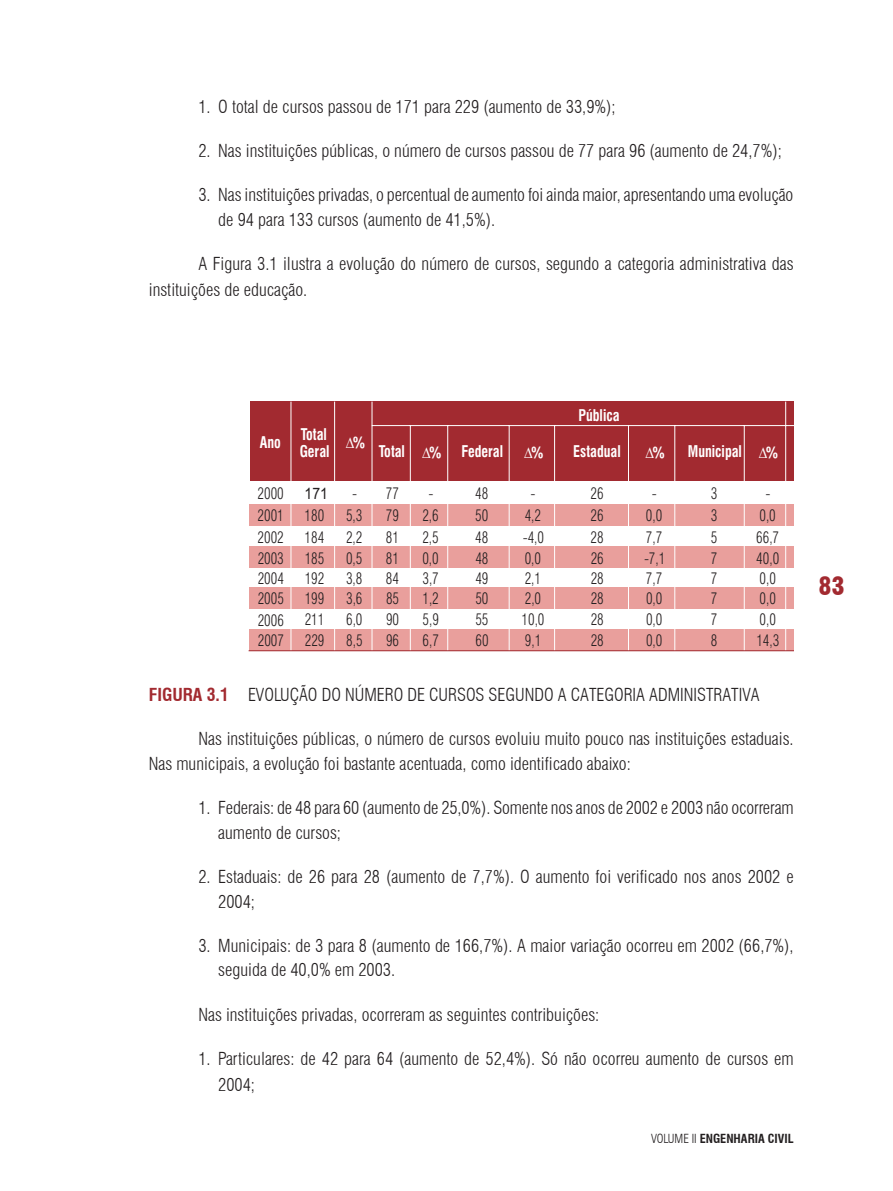
<style>
.page{position:relative;width:893px;height:1191px;background:#fff}
.page>*{position:absolute;margin:0;border:0;box-sizing:border-box;transform-origin:0 0}
.t1{font:900 condensed 24.5px "Swiss 721 BT";color:#a22a30}
.t2{font:300 condensed 17.5px/24.5px "Swiss 721 BT";color:#231f20}
.t3{font:300 condensed 15.75px "Swiss 721 BT";color:#231f20;scale:.89 1}
.t4{font:700 condensed 15.75px/16.8px "Swiss 721 BT";color:#fff;scale:.89 1}
.t5{font:700 15.75px "Arial";color:#fff;scale:.89 1}
.t6{font:15.75px "Arial";color:#231f20;scale:.89 1}
.t7{font:700 condensed 12.25px "Swiss 721 BT";color:#231f20}
.s1{font-weight:700;color:#a22a30}
.s2{font-weight:300}
</style>
<div class="page">
<div style="left:249px;top:629px;width:545px;height:21px;background:#e99f9c"></div>
<div style="left:249px;top:587px;width:545px;height:22px;background:#e99f9c"></div>
<div style="left:249px;top:546px;width:545px;height:21px;background:#e99f9c"></div>
<div style="left:249px;top:504px;width:545px;height:21px;background:#e99f9c"></div>
<div style="left:250px;top:401px;width:544px;height:80px;background:#a22a30"></div>
<hr style="left:372px;top:425px;width:422px;height:1px;background:#fff">
<hr style="left:291px;top:401px;width:1px;height:251px;background:#fff">
<hr style="left:410px;top:425px;width:1px;height:227px;background:#fff">
<hr style="left:785px;top:401px;width:1px;height:251px;background:#fff">
<hr style="left:334px;top:401px;width:1px;height:251px;background:#fff">
<hr style="left:372px;top:401px;width:1px;height:251px;background:#fff">
<hr style="left:447px;top:425px;width:1px;height:227px;background:#fff">
<hr style="left:509px;top:425px;width:1px;height:227px;background:#fff">
<hr style="left:554px;top:425px;width:1px;height:227px;background:#fff">
<hr style="left:628px;top:425px;width:1px;height:227px;background:#fff">
<hr style="left:674px;top:425px;width:1px;height:227px;background:#fff">
<hr style="left:744px;top:425px;width:1px;height:227px;background:#fff">
<hr style="left:249px;top:650px;width:545px;height:1px;background:#a22a30">
<p class="t2" style="left:198px;top:94px;width:419px">1. O total de cursos passou de 171 para 229 (aumento de 33,9%);</p>
<p class="t2" style="left:198px;top:138px;width:585px">2. Nas instituições públicas, o número de cursos passou de 77 para 96 (aumento de 24,7%);</p>
<p class="t2" style="left:218px;top:183px;width:577px;text-indent:-20px">3. Nas instituições privadas, o percentual de aumento foi ainda maior, apresentando uma evolução de 94 para 133 cursos (aumento de 41,5%).</p>
<p class="t2" style="left:149px;top:251px;width:646px;line-height:26.2px;text-indent:50px">A Figura 3.1 ilustra a evolução do número de cursos, segundo a categoria administrativa das instituições de educação.</p>
<p class="t4" style="left:260px;top:436px;width:25px">Ano</p>
<p class="t4" style="left:300px;top:427px;width:35px">Total<br>Geral</p>
<p class="t5" style="left:353px;top:433px;width:15px">%</p>
<p class="t4" style="left:578px;top:408px;width:48px">Pública</p>
<p class="t4" style="left:379px;top:445px;width:31px">Total</p>
<p class="t5" style="left:429px;top:442px;width:15px">%</p>
<p class="t4" style="left:462px;top:445px;width:48px">Federal</p>
<p class="t5" style="left:531px;top:442px;width:15px">%</p>
<p class="t4" style="left:573px;top:445px;width:55px">Estadual</p>
<p class="t5" style="left:652px;top:442px;width:15px">%</p>
<p class="t4" style="left:688px;top:445px;width:62px">Municipal</p>
<p class="t3" style="left:258px;top:483px;width:31px">2000</p>
<p class="t6" style="left:305px;top:483px;width:28px">171</p>
<p class="t3" style="left:352px;top:483px;width:54px">- 77</p>
<p class="t3" style="left:428px;top:483px;width:7px">-</p>
<p class="t3" style="left:475px;top:483px;width:16px">48</p>
<p class="t3" style="left:531px;top:483px;width:7px">-</p>
<p class="t3" style="left:591px;top:483px;width:16px">26</p>
<p class="t3" style="left:652px;top:483px;width:7px">-</p>
<p class="t3" style="left:711px;top:483px;width:9px">3</p>
<p class="t3" style="left:258px;top:505px;width:31px">2001</p>
<p class="t3" style="left:305px;top:505px;width:24px">180</p>
<p class="t3" style="left:346px;top:505px;width:20px">5,3</p>
<p class="t3" style="left:386px;top:505px;width:16px">79</p>
<p class="t3" style="left:422px;top:505px;width:20px">2,6</p>
<p class="t3" style="left:475px;top:505px;width:16px">50</p>
<p class="t3" style="left:525px;top:505px;width:20px">4,2</p>
<p class="t3" style="left:591px;top:505px;width:16px">26</p>
<p class="t3" style="left:646px;top:505px;width:20px">0,0</p>
<p class="t3" style="left:711px;top:505px;width:9px">3</p>
<p class="t3" style="left:759px;top:505px;width:20px">0,0</p>
<p class="t3" style="left:258px;top:527px;width:31px">2002</p>
<p class="t3" style="left:305px;top:527px;width:24px">184</p>
<p class="t3" style="left:346px;top:527px;width:20px">2,2</p>
<p class="t3" style="left:386px;top:527px;width:16px">81</p>
<p class="t3" style="left:422px;top:527px;width:20px">2,5</p>
<p class="t3" style="left:475px;top:527px;width:16px">48</p>
<p class="t3" style="left:523px;top:527px;width:25px">-4,0</p>
<p class="t3" style="left:591px;top:527px;width:16px">28</p>
<p class="t3" style="left:646px;top:527px;width:20px">7,7</p>
<p class="t3" style="left:711px;top:527px;width:9px">5</p>
<p class="t3" style="left:756px;top:527px;width:27px">66,7</p>
<p class="t3" style="left:258px;top:548px;width:31px">2003</p>
<p class="t3" style="left:305px;top:548px;width:24px">185</p>
<p class="t3" style="left:346px;top:548px;width:20px">0,5</p>
<p class="t3" style="left:386px;top:548px;width:16px">81</p>
<p class="t3" style="left:422px;top:548px;width:20px">0,0</p>
<p class="t3" style="left:475px;top:548px;width:16px">48</p>
<p class="t3" style="left:525px;top:548px;width:20px">0,0</p>
<p class="t3" style="left:591px;top:548px;width:16px">26</p>
<p class="t3" style="left:644px;top:548px;width:25px">-7,1</p>
<p class="t3" style="left:711px;top:548px;width:9px">7</p>
<p class="t3" style="left:756px;top:548px;width:27px">40,0</p>
<p class="t3" style="left:258px;top:568px;width:31px">2004</p>
<p class="t3" style="left:305px;top:568px;width:24px">192</p>
<p class="t3" style="left:346px;top:568px;width:20px">3,8</p>
<p class="t3" style="left:386px;top:568px;width:16px">84</p>
<p class="t3" style="left:422px;top:568px;width:20px">3,7</p>
<p class="t3" style="left:475px;top:568px;width:16px">49</p>
<p class="t3" style="left:525px;top:568px;width:20px">2,1</p>
<p class="t3" style="left:591px;top:568px;width:16px">28</p>
<p class="t3" style="left:646px;top:568px;width:20px">7,7</p>
<p class="t3" style="left:711px;top:568px;width:9px">7</p>
<p class="t3" style="left:760px;top:568px;width:20px">0,0</p>
<p class="t3" style="left:258px;top:588px;width:31px">2005</p>
<p class="t3" style="left:305px;top:588px;width:24px">199</p>
<p class="t3" style="left:346px;top:588px;width:20px">3,6</p>
<p class="t3" style="left:386px;top:588px;width:16px">85</p>
<p class="t3" style="left:422px;top:588px;width:20px">1,2</p>
<p class="t3" style="left:475px;top:588px;width:16px">50</p>
<p class="t3" style="left:525px;top:588px;width:20px">2,0</p>
<p class="t3" style="left:591px;top:588px;width:16px">28</p>
<p class="t3" style="left:646px;top:588px;width:20px">0,0</p>
<p class="t3" style="left:711px;top:588px;width:9px">7</p>
<p class="t3" style="left:760px;top:588px;width:20px">0,0</p>
<p class="t3" style="left:258px;top:610px;width:31px">2006</p>
<p class="t3" style="left:305px;top:609px;width:24px">211</p>
<p class="t3" style="left:346px;top:609px;width:20px">6,0</p>
<p class="t3" style="left:386px;top:609px;width:16px">90</p>
<p class="t3" style="left:423px;top:609px;width:20px">5,9</p>
<p class="t3" style="left:475px;top:609px;width:16px">55</p>
<p class="t3" style="left:522px;top:609px;width:27px">10,0</p>
<p class="t3" style="left:591px;top:609px;width:16px">28</p>
<p class="t3" style="left:646px;top:609px;width:20px">0,0</p>
<p class="t3" style="left:711px;top:609px;width:9px">7</p>
<p class="t3" style="left:760px;top:609px;width:20px">0,0</p>
<p class="t3" style="left:258px;top:630px;width:31px">2007</p>
<p class="t3" style="left:305px;top:630px;width:24px">229</p>
<p class="t3" style="left:346px;top:630px;width:20px">8,5</p>
<p class="t3" style="left:386px;top:630px;width:16px">96</p>
<p class="t3" style="left:423px;top:630px;width:20px">6,7</p>
<p class="t3" style="left:475px;top:630px;width:16px">60</p>
<p class="t3" style="left:525px;top:630px;width:20px">9,1</p>
<p class="t3" style="left:591px;top:630px;width:16px">28</p>
<p class="t3" style="left:646px;top:630px;width:20px">0,0</p>
<p class="t3" style="left:711px;top:630px;width:9px">8</p>
<p class="t3" style="left:756px;top:630px;width:27px">14,3</p>
<p class="t2" style="left:149px;top:682px;width:612px"><span class="s1">FIGURA 3.1</span> EVOLUÇÃO DO NÚMERO DE CURSOS SEGUNDO A CATEGORIA ADMINISTRATIVA</p>
<p class="t2" style="left:149px;top:726px;width:646px;text-indent:50px">Nas instituições públicas, o número de cursos evoluiu muito pouco nas instituições estaduais.<br>Nas municipais, a evolução foi bastante acentuada, como identificado abaixo:</p>
<p class="t2" style="left:218px;top:795px;width:577px;text-indent:-20px">1. Federais: de 48 para 60 (aumento de 25,0%). Somente nos anos de 2002 e 2003 não ocorreram aumento de cursos;</p>
<p class="t2" style="left:218px;top:864px;width:577px;text-indent:-20px">2. Estaduais: de 26 para 28 (aumento de 7,7%). O aumento foi verificado nos anos 2002 e<br>2004;</p>
<p class="t2" style="left:218px;top:933px;width:577px;text-indent:-20px">3. Municipais: de 3 para 8 (aumento de 166,7%). A maior variação ocorreu em 2002 (66,7%), seguida de 40,0% em 2003.</p>
<p class="t2" style="left:198px;top:1002px;width:402px">Nas instituições privadas, ocorreram as seguintes contribuições:</p>
<p class="t2" style="left:218px;top:1045px;width:577px;line-height:26.2px;text-indent:-20px">1. Particulares: de 42 para 64 (aumento de 52,4%). Só não ocorreu aumento de cursos em<br>2004;</p>
<p class="t7" style="left:651px;top:1131px;width:144px"><span class="s2">VOLUME II</span> ENGENHARIA CIVIL</p>
<h1 class="t1" style="left:818px;top:571px;width:28px">83</h1>
</div>
